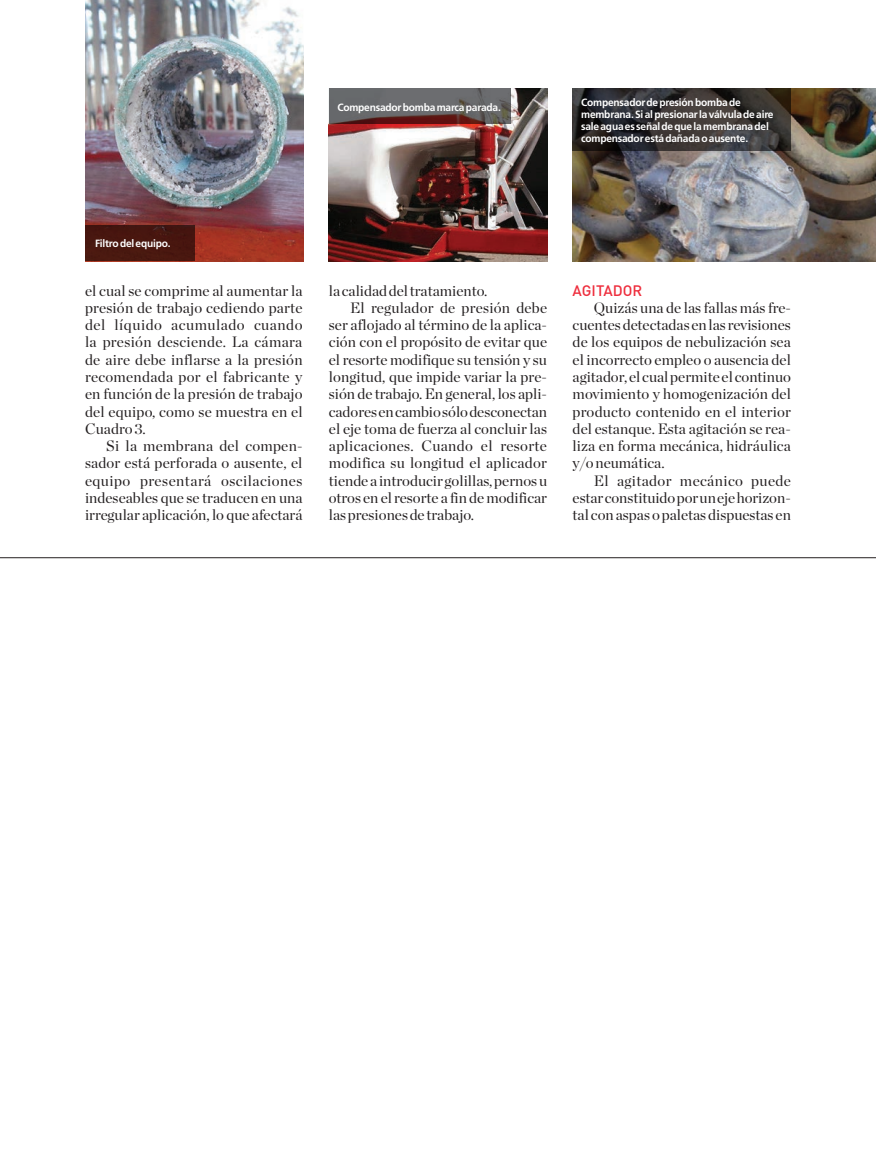
<style>
.page{position:relative;width:876px;height:1170px;background:#fff}
.page>*{position:absolute;margin:0;border:0;box-sizing:border-box;transform-origin:0 0}
.Texto_chronicle_nuev{font:15px/17.2px "Chronicle Display";color:#231f20;text-align:justify}
.Subtitulo_DIN{font:500 15px "DIN";color:#ee2f3e}
.fotos{font:700 10.5px/12px "Frutiger";letter-spacing:-.02em;color:#fff}
</style>
<div class="page">
<hr style="left:0;top:557px;width:876px;height:1px;background:#231f20">
<img style="left:573px;top:89px;width:303px;height:172px">
<img style="left:85px;top:0;width:218px;height:261px">
<img style="left:329px;top:89px;width:218px;height:172px">
<div style="left:85px;top:225px;width:109px;height:36px;background:#48170f"></div>
<svg style="left:329px;top:88px;width:181px;height:36px;background:#655c5d"></svg>
<svg style="left:573px;top:89px;width:218px;height:62px;background:#322f2f"></svg>
<p class="fotos" style="left:337px;top:101px;width:165px">Compensador bomba marca parada.</p>
<p class="fotos" style="left:581px;top:96px;width:194px">Compensador de presión bomba de membrana. Si al presionar la válvula de aire sale agua es señal de que la membrana del compensador está dañada o ausente.</p>
<p class="fotos" style="left:95px;top:237px;width:77px">Filtro del equipo.</p>
<p class="Texto_chronicle_nuev" style="left:85px;top:281px;width:219px">el cual se comprime al aumentar la presión de trabajo cediendo parte del líquido acumulado cuando la presión desciende. La cámara de aire debe inflarse a la presión recomendada por el fabricante y en función de la presión de trabajo del equipo, como se muestra en el Cuadro 3.</p>
<p class="Texto_chronicle_nuev" style="left:85px;top:436px;width:219px;text-indent:21px">Si la membrana del compen&shy;sador está perforada o ausente, el equipo presentará oscilaciones indeseables que se traducen en una irregular aplicación, lo que afectará</p>
<p class="Texto_chronicle_nuev" style="left:329px;top:281px;width:160px">la calidad del tratamiento.</p>
<p class="Texto_chronicle_nuev" style="left:329px;top:298px;width:220px;text-indent:21px">El regulador de presión debe ser aflojado al término de la aplica&shy;ción con el propósito de evitar que el resorte modifique su tensión y su longitud, que impide variar la pre&shy;sión de trabajo. En general, los apli&shy;cadores en cambio sólo desconectan el eje toma de fuerza al concluir las aplicaciones. Cuando el resorte modifica su longitud el aplicador tiende a introducir golillas, pernos u otros en el resorte a fin de modificar las presiones de trabajo.</p>
<p class="Subtitulo_DIN" style="left:573px;top:281px;width:71px">AGITADOR</p>
<p class="Texto_chronicle_nuev" style="left:573px;top:298px;width:220px;text-indent:21px">Quizás una de las fallas más fre&shy;cuentes detectadas en las revisiones de los equipos de nebulización sea el incorrecto empleo o ausencia del agitador, el cual permite el continuo movimiento y homogenización del producto contenido en el interior del estanque. Esta agitación se rea&shy;liza en forma mecánica, hidráulica y/o neumática.</p>
<p class="Texto_chronicle_nuev" style="left:573px;top:470px;width:220px;text-indent:21px">El agitador mecánico puede estar constituido por un eje horizon&shy;tal con aspas o paletas dispuestas en</p>
</div>
